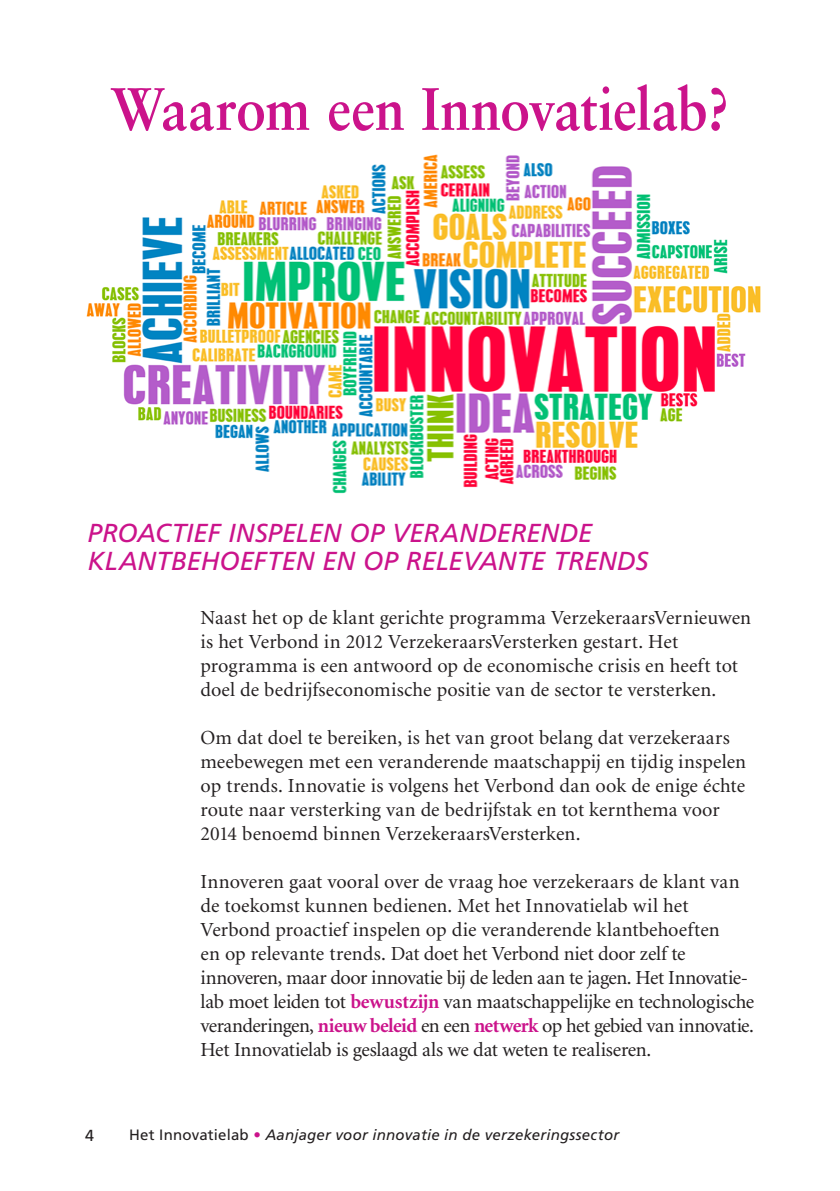
<style>
.page{position:relative;width:840px;height:1191px;background:#fff}
.page>*{position:absolute;margin:0;border:0;box-sizing:border-box;transform-origin:0 0}
.t1{font:700 60px "Sabon";letter-spacing:-.005em;color:#cb138b;scale:.9 1}
.t2{font:italic 26px/28px "Frutiger";color:#cb138b}
.t3{font:20px/24px "Minion";color:#231f20}
.t4{font:16px "Frutiger";color:#231f20}
.t5{font:italic 15px "Frutiger";letter-spacing:.015em;color:#231f20}
.s1{font-weight:700;color:#cb138b}
.s2{font-style:normal}
.s3{font-style:normal;color:#cb138b}
</style>
<div class="page">
<img style="left:86px;top:154px;width:675px;height:340px">
<h1 class="t1" style="left:111px;top:72px;width:688px">Waarom een Innovatielab?</h1>
<h2 class="t2" style="left:87px;top:519px;width:562px">PROACTIEF INSPELEN OP VERANDERENDE<br>KLANTBEHOEFTEN EN OP RELEVANTE TRENDS</h2>
<p class="t3" style="left:200px;top:606px;width:552px">Naast het op de klant gerichte programma VerzekeraarsVernieuwen is het Verbond in 2012 VerzekeraarsVersterken gestart. Het programma is een antwoord op de economische crisis en heeft tot doel de bedrijfseconomische positie van de sector te versterken.</p>
<p class="t3" style="left:200px;top:726px;width:547px">Om dat doel te bereiken, is het van groot belang dat verzekeraars meebewegen met een veranderende maatschappij en tijdig inspelen op trends. Innovatie is volgens het Verbond dan ook de enige échte route naar versterking van de bedrijfstak en tot kernthema voor 2014 benoemd binnen VerzekeraarsVersterken.</p>
<p class="t3" style="left:200px;top:870px;width:555px">Innoveren gaat vooral over de vraag hoe verzekeraars de klant van de toekomst kunnen bedienen. Met het Innovatielab wil het Verbond proactief inspelen op die veranderende klantbehoeften<br>en op relevante trends. Dat doet het Verbond niet door zelf te innoveren, maar door innovatie bij de leden aan te jagen. Het Innovatie&shy;lab moet leiden tot <span class="s1">bewustzijn</span> van maatschappelijke en technologische veranderingen, <span class="s1">nieuw beleid</span> en een <span class="s1">netwerk</span> op het gebied van innovatie.<br>Het Innovatielab is geslaagd als we dat weten te realiseren.</p>
<p class="t4" style="left:85px;top:1125px;width:10px">4</p>
<p class="t5" style="left:129px;top:1125px;width:491px"><span class="s2">Het Innovatielab</span> <span class="s3">•</span> Aanjager voor innovatie in de verzekeringssector</p>
</div>
